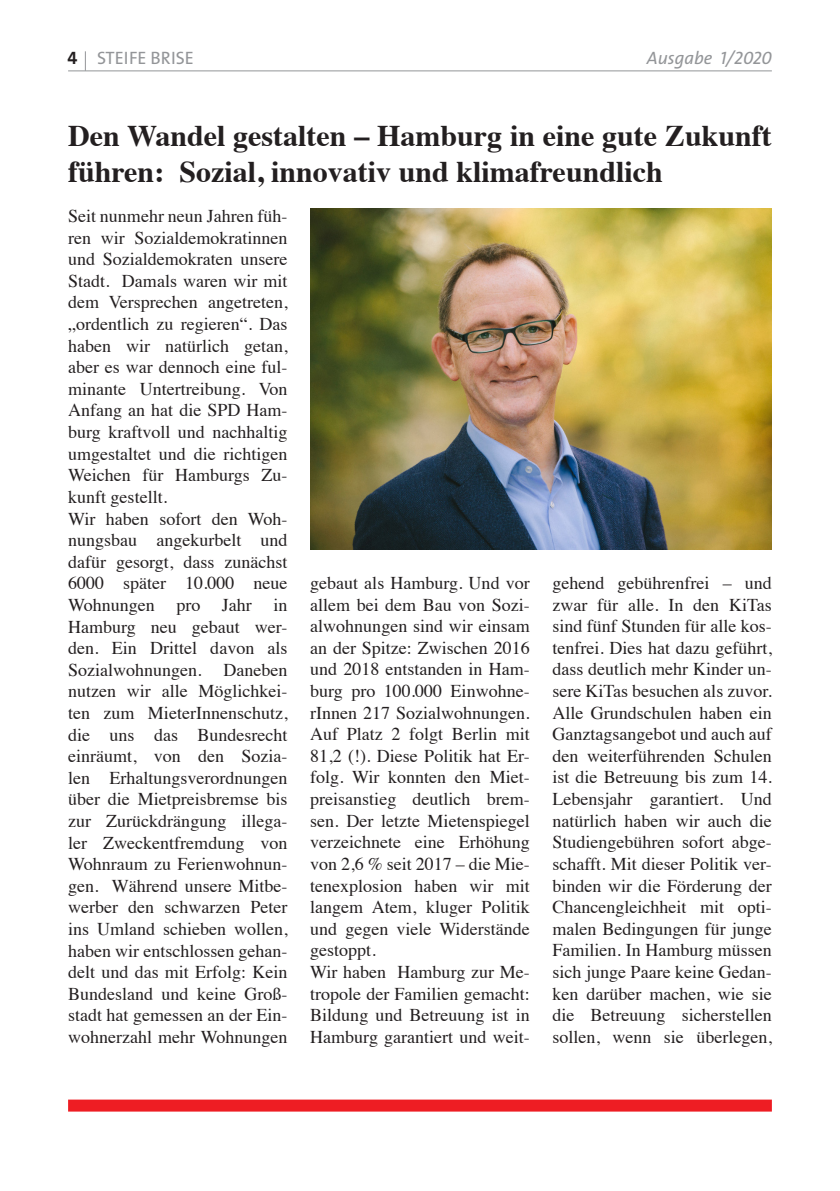
<style>
.page{position:relative;width:840px;height:1191px;background:#fff}
.page>*{position:absolute;margin:0;border:0;box-sizing:border-box;transform-origin:0 0}
.t1{font:700 30px/36px "Times";color:#231f20}
.t2{font:18px/21.6px "Times";color:#231f20;text-align:justify}
.t3{font:italic 18px "SPD The Sans";color:#939598}
.t4{font:18px "SPD The Sans";color:#939598}
.s1{font-weight:700;color:#231f20}
</style>
<div class="page">
<div style="left:68px;top:1099px;width:703px;height:12px;background:#ee1d23"></div>
<hr style="left:68px;top:71px;width:703px;height:1px;background:#939598">
<svg style="left:85px;top:51px;width:1px;height:20px"></svg>
<img style="left:310px;top:208px;width:461px;height:342px">
<p class="t4" style="left:67px;top:47px;width:128px"><span class="s1">4</span> STEIFE BRISE</p>
<p class="t3" style="left:646px;top:47px;width:126px">Ausgabe 1/2020</p>
<p class="t1" style="left:68px;top:115px;width:704px">Den Wandel gestalten – Hamburg in eine gute Zukunft führen: Sozial, innovativ und klimafreundlich</p>
<p class="t2" style="left:68px;top:204px;width:221px">Seit nunmehr neun Jahren füh&shy;ren wir Sozialdemokratinnen und Sozialdemokraten unsere Stadt. Damals waren wir mit dem Versprechen angetreten, „ordentlich zu regieren“. Das haben wir natürlich getan, aber es war dennoch eine ful&shy;minante Untertreibung. Von Anfang an hat die SPD Ham&shy;burg kraftvoll und nachhaltig umgestaltet und die richtigen Weichen für Hamburgs Zu&shy;kunft gestellt.</p>
<p class="t2" style="left:68px;top:506px;width:221px">Wir haben sofort den Woh&shy;nungsbau angekurbelt und dafür gesorgt, dass zunächst 6000 später 10.000 neue Wohnungen pro Jahr in Hamburg neu gebaut wer&shy;den. Ein Drittel davon als Sozialwohnungen. Daneben nutzen wir alle Möglichkei&shy;ten zum MieterInnenschutz, die uns das Bundesrecht einräumt, von den Sozia&shy;len Erhaltungsverordnungen über die Mietpreisbremse bis zur Zurückdrängung illega&shy;ler Zweckentfremdung von Wohnraum zu Ferienwohnun&shy;gen. Während unsere Mitbe&shy;werber den schwarzen Peter ins Umland schieben wollen, haben wir entschlossen gehan&shy;delt und das mit Erfolg: Kein Bundesland und keine Groß&shy;stadt hat gemessen an der Ein&shy;wohnerzahl mehr Wohnungen</p>
<p class="t2" style="left:310px;top:570px;width:221px">gebaut als Hamburg. Und vor allem bei dem Bau von Sozi&shy;alwohnungen sind wir einsam an der Spitze: Zwischen 2016 und 2018 entstanden in Ham&shy;burg pro 100.000 Einwohne&shy;rInnen 217 Sozialwohnungen.<br>Auf Platz 2 folgt Berlin mit 81,2 (!). Diese Politik hat Er&shy;folg. Wir konnten den Miet&shy;preisanstieg deutlich brem&shy;sen. Der letzte Mietenspiegel verzeichnete eine Erhöhung von 2,6 % seit 2017 – die Mie&shy;tenexplosion haben wir mit langem Atem, kluger Politik und gegen viele Widerstände gestoppt.</p>
<p class="t2" style="left:310px;top:959px;width:221px">Wir haben Hamburg zur Me&shy;tropole der Familien gemacht:<br>Bildung und Betreuung ist in Hamburg garantiert und weit-</p>
<p class="t2" style="left:552px;top:570px;width:221px">gehend gebührenfrei – und zwar für alle. In den KiTas sind fünf Stunden für alle kos&shy;tenfrei. Dies hat dazu geführt, dass deutlich mehr Kinder un&shy;sere KiTas besuchen als zuvor.<br>Alle Grundschulen haben ein Ganztagsangebot und auch auf den weiterführenden Schulen ist die Betreuung bis zum 14.<br>Lebensjahr garantiert. Und natürlich haben wir auch die Studiengebühren sofort abge&shy;schafft. Mit dieser Politik ver&shy;binden wir die Förderung der Chancengleichheit mit opti&shy;malen Bedingungen für junge Familien. In Hamburg müssen sich junge Paare keine Gedan&shy;ken darüber machen, wie sie die Betreuung sicherstellen sollen, wenn sie überlegen,</p>
</div>
